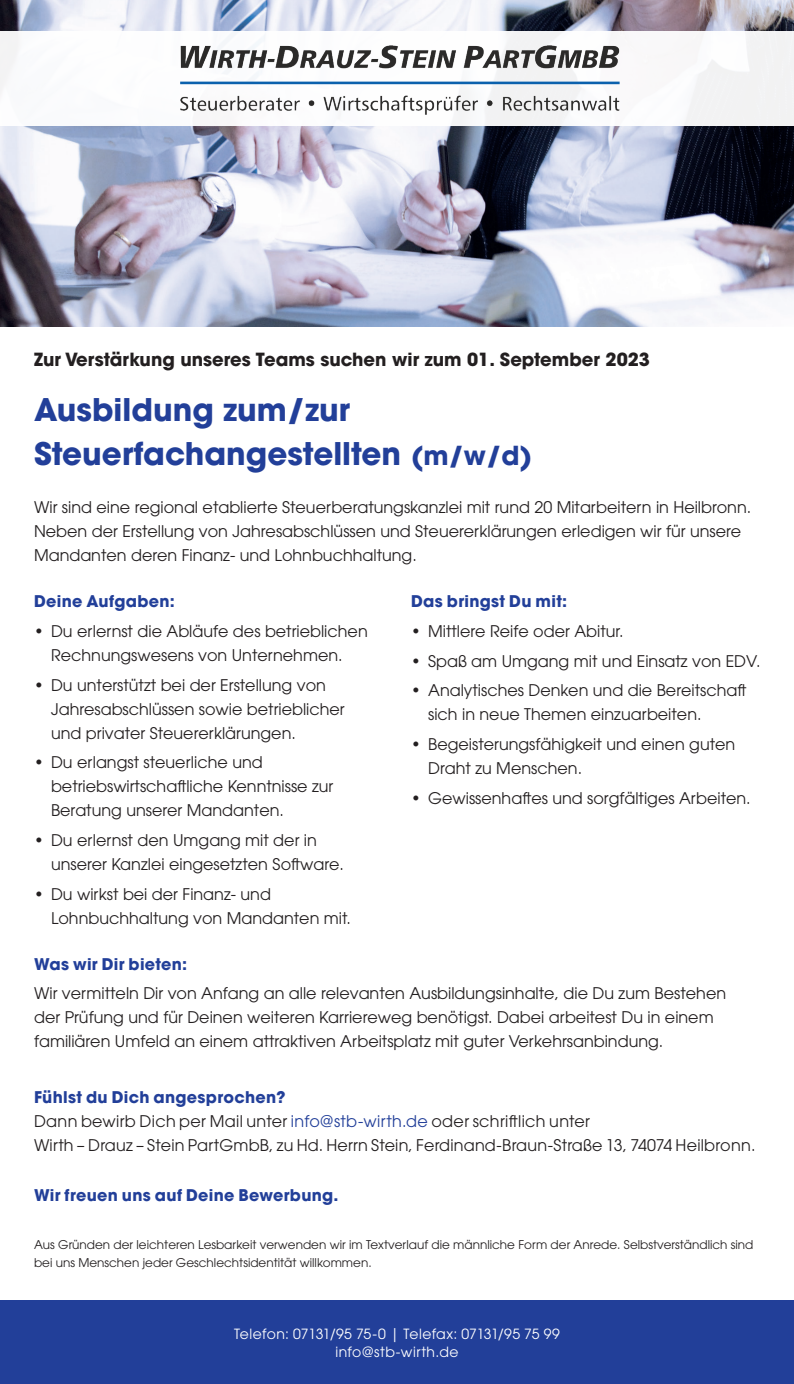
<style>
.page{position:relative;width:794px;height:1384px;background:#fff}
.page>*{position:absolute;margin:0;border:0;box-sizing:border-box;transform-origin:0 0}
.t1{font:700 31px/44px "ITC Avant Garde Pro";color:#223f99}
.t2{font:700 18px "ITC Avant Garde Pro";color:#231f20}
.t3{font:16px/24px "ITC Avant Garde Pro";color:#231f20}
.t4{font:700 16px "ITC Avant Garde Pro";letter-spacing:.02em;color:#223f99}
.t5{font:14px/18px "ITC Avant Garde Pro";letter-spacing:.025em;color:#fff;text-align:center}
.t6{font:12px/18px "ITC Avant Garde Pro";color:#231f20}
.s1{font-size:26px}
.s2{font-weight:700;color:#223f99}
.s3{color:#223f99}
</style>
<div class="page">
<img style="left:0;top:0;width:794px;height:326px">
<div style="left:0;top:1300px;width:794px;height:83px;background:#223f99"></div>
<div style="left:0;top:31px;width:794px;height:95px;background:#fff"></div>
<img style="left:180px;top:45px;width:439px;height:70px">
<p class="t2" style="left:34px;top:347px;width:617px">Zur Verstärkung unseres Teams suchen wir zum 01. September 2023</p>
<h1 class="t1" style="left:34px;top:387px;width:499px">Ausbildung zum/zur<br>Steuerfachangestellten <span class="s1">(m/w/d)</span></h1>
<p class="t3" style="left:34px;top:494px;width:718px">Wir sind eine regional etablierte Steuerberatungskanzlei mit rund 20 Mitarbeitern in Heilbronn.<br>Neben der Erstellung von Jahresabschlüssen und Steuererklärungen erledigen wir für unsere<br>Mandanten deren Finanz- und Lohnbuchhaltung.</p>
<p class="t4" style="left:411px;top:590px;width:158px">Das bringst Du mit:</p>
<p class="t3" style="left:411px;top:619px;width:214px">• Mittlere Reife oder Abitur.</p>
<p class="t3" style="left:411px;top:648px;width:351px">• Spaß am Umgang mit und Einsatz von EDV.</p>
<p class="t3" style="left:428px;top:678px;width:320px;text-indent:-17px">• Analytisches Denken und die Bereitschaft sich in neue Themen einzuarbeiten.</p>
<p class="t3" style="left:428px;top:732px;width:309px;text-indent:-17px">• Begeisterungsfähigkeit und einen guten<br>Draht zu Menschen.</p>
<p class="t3" style="left:411px;top:785px;width:341px">• Gewissenhaftes und sorgfältiges Arbeiten.</p>
<p class="t4" style="left:34px;top:590px;width:142px">Deine Aufgaben:</p>
<p class="t3" style="left:34px;top:618px;width:335px;text-align:center">• Du erlernst die Abläufe des betrieblichen<br>Rechnungswesens von Unternehmen.</p>
<p class="t3" style="left:51px;top:672px;width:295px;text-indent:-17px">• Du unterstützt bei der Erstellung von<br>Jahresabschlüssen sowie betrieblicher und privater Steuererklärungen.</p>
<p class="t3" style="left:51px;top:750px;width:284px;text-indent:-17px">• Du erlangst steuerliche und betriebswirtschaftliche Kenntnisse zur<br>Beratung unserer Mandanten.</p>
<p class="t3" style="left:51px;top:827px;width:294px;text-indent:-17px">• Du erlernst den Umgang mit der in unserer Kanzlei eingesetzten Software.</p>
<p class="t3" style="left:51px;top:881px;width:301px;text-indent:-17px">• Du wirkst bei der Finanz- und<br>Lohnbuchhaltung von Mandanten mit.</p>
<p class="t4" style="left:34px;top:953px;width:155px">Was wir Dir bieten:</p>
<p class="t3" style="left:34px;top:981px;width:693px">Wir vermitteln Dir von Anfang an alle relevanten Ausbildungsinhalte, die Du zum Bestehen der Prüfung und für Deinen weiteren Karriereweg benötigst. Dabei arbeitest Du in einem familiären Umfeld an einem attraktiven Arbeitsplatz mit guter Verkehrsanbindung.</p>
<p class="t3" style="left:34px;top:1085px;width:723px"><span class="s2">Fühlst du Dich angesprochen?<br></span>Dann bewirb Dich per Mail unter <span class="s3">info@stb-wirth.de</span> oder schriftlich unter<br>Wirth – Drauz – Stein PartGmbB, zu Hd. Herrn Stein, Ferdinand-Braun-Straße 13, 74074 Heilbronn.</p>
<p class="t4" style="left:34px;top:1184px;width:306px">Wir freuen uns auf Deine Bewerbung.</p>
<p class="t6" style="left:34px;top:1234px;width:721px">Aus Gründen der leichteren Lesbarkeit verwenden wir im Textverlauf die männliche Form der Anrede. Selbstverständlich sind bei uns Menschen jeder Geschlechtsidentität willkommen.</p>
<p class="t5" style="left:234px;top:1324px;width:327px">Telefon: 07131/95 75-0 | Telefax: 07131/95 75 99 info@stb-wirth.de</p>
</div>
